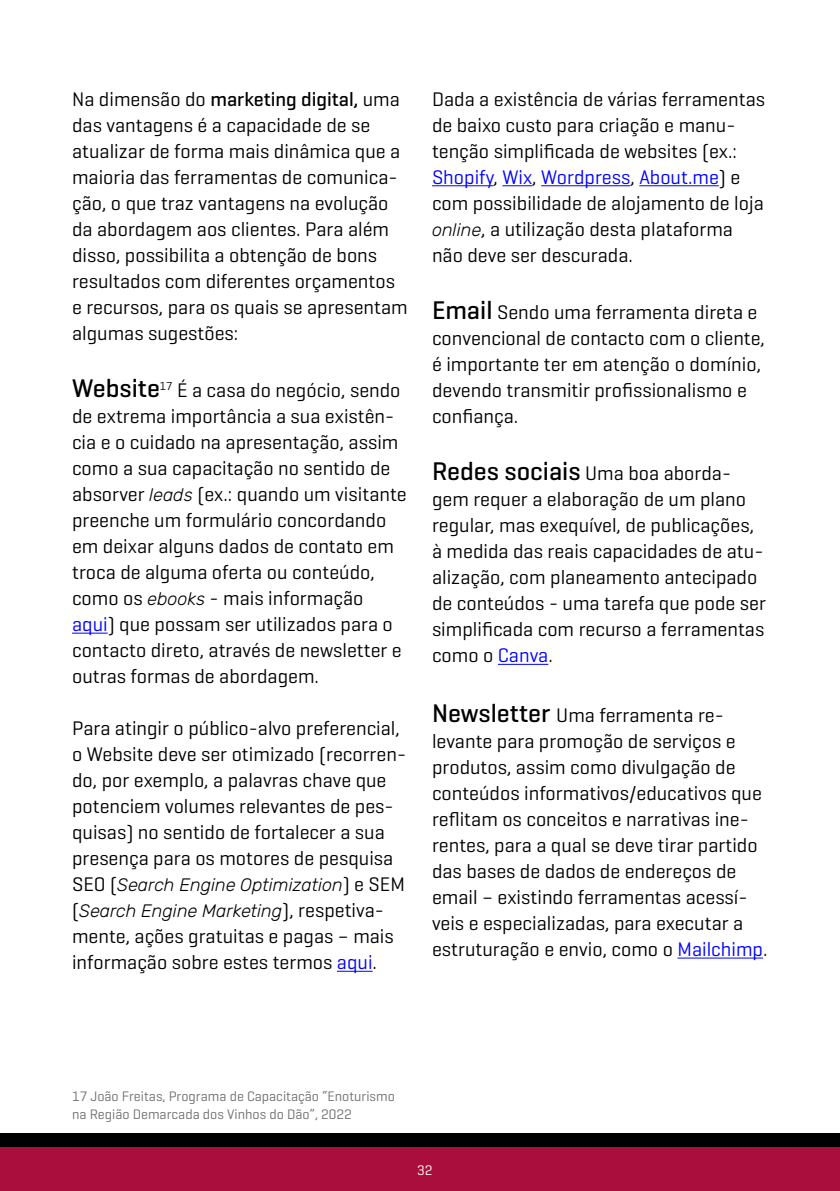
<style>
.page{position:relative;width:840px;height:1191px;background:#fff}
.page>*{position:absolute;margin:0;border:0;box-sizing:border-box;transform-origin:0 0}
.t1{font:500 26px "Geogrotesque";color:#000}
.t2{font:20px/26px "Geogrotesque";color:#000}
.t3{font:italic 300 18px/26px "Rubik";color:#000}
.t4{font:14px/18px "Geogrotesque";color:#706f6f}
.t5{font:14px "Geogrotesque";color:#fff}
.s1{font-weight:500}
.s2{font-family:"Rubik";font-weight:300;font-style:italic;font-size:18px}
.s3{color:#00f}
.s4{font-family:"Geogrotesque";font-weight:400;font-style:normal;font-size:20px}
.s5{font-weight:500;font-size:26px}
</style>
<div class="page">
<div style="left:0;top:1133px;width:839px;height:58px;background:#000"></div>
<div style="left:0;top:1147px;width:839px;height:44px;background:#aa0e3d"></div>
<hr style="left:72px;top:633px;width:36px;height:1px;background:#00f">
<hr style="left:337px;top:971px;width:35px;height:1px;background:#00f">
<hr style="left:432px;top:185px;width:61px;height:1px;background:#00f">
<hr style="left:502px;top:185px;width:30px;height:1px;background:#00f">
<hr style="left:541px;top:185px;width:89px;height:1px;background:#00f">
<hr style="left:639px;top:185px;width:79px;height:1px;background:#00f">
<hr style="left:497px;top:664px;width:51px;height:1px;background:#00f">
<hr style="left:677px;top:957px;width:85px;height:1px;background:#00f">
<p class="t2" style="left:72px;top:85px;width:337px">Na dimensão do <span class="s1">marketing digital,</span> uma das vantagens é a capacidade de se atualizar de forma mais dinâmica que a maioria das ferramentas de comunica&shy;ção, o que traz vantagens na evolução da abordagem aos clientes. Para além disso, possibilita a obtenção de bons resultados com diferentes orçamentos e recursos, para os quais se apresentam algumas sugestões:</p>
<h1 class="t1" style="left:72px;top:372px;width:89px">Website</h1>
<p class="t2" style="left:72px;top:376px;width:336px;text-indent:88px"><sup>17</sup> É a casa do negócio, sendo de extrema importância a sua existên&shy;cia e o cuidado na apresentação, assim como a sua capacitação no sentido de absorver <span class="s2">leads</span> (ex.: quando um visitante preenche um formulário concordando em deixar alguns dados de contato em troca de alguma oferta ou conteúdo, como os <span class="s2">ebooks</span> - mais informação <span class="s3">aqui</span>) que possam ser utilizados para o contacto direto, através de newsletter e outras formas de abordagem.</p>
<p class="t2" style="left:72px;top:714px;width:335px">Para atingir o público-alvo preferencial, o Website deve ser otimizado (recorren&shy;do, por exemplo, a palavras chave que potenciem volumes relevantes de pes&shy;quisas) no sentido de fortalecer a sua presença para os motores de pesquisa</p>
<p class="t3" style="left:72px;top:872px;width:334px"><span class="s4">SEO (</span>Search Engine Optimization<span class="s4">) e SEM (</span>Search Engine Marketing<span class="s4">), respetiva-</span></p>
<p class="t2" style="left:72px;top:922px;width:323px">mente, ações gratuitas e pagas – mais informação sobre estes termos <span class="s3">aqui</span>.</p>
<p class="t2" style="left:432px;top:85px;width:334px">Dada a existência de várias ferramentas de baixo custo para criação e manu&shy;tenção simplificada de websites (ex.:<br><span class="s3">Shopify</span>, <span class="s3">Wix</span>, <span class="s3">Wordpress</span>, <span class="s3">About.me</span>) e com possibilidade de alojamento de loja <span class="s2">online</span>, a utilização desta plataforma não deve ser descurada.</p>
<p class="t2" style="left:432px;top:298px;width:334px"><span class="s5">Email</span> Sendo uma ferramenta direta e convencional de contacto com o cliente, é importante ter em atenção o domínio, devendo transmitir profissionalismo e confiança.</p>
<p class="t2" style="left:432px;top:460px;width:335px"><span class="s5">Redes sociais</span> Uma boa aborda&shy;gem requer a elaboração de um plano regular, mas exequível, de publicações, à medida das reais capacidades de atu&shy;alização, com planeamento antecipado de conteúdos - uma tarefa que pode ser simplificada com recurso a ferramentas como o <span class="s3">Canva</span>.</p>
<p class="t2" style="left:432px;top:701px;width:337px"><span class="s5">Newsletter</span> Uma ferramenta re&shy;levante para promoção de serviços e produtos, assim como divulgação de conteúdos informativos/educativos que reflitam os conceitos e narrativas ine&shy;rentes, para a qual se deve tirar partido das bases de dados de endereços de email – existindo ferramentas acessí&shy;veis e especializadas, para executar a estruturação e envio, como o <span class="s3">Mailchimp</span>.</p>
<p class="t4" style="left:72px;top:1086px;width:324px">17 João Freitas, Programa de Capacitação “Enoturismo na Região Demarcada dos Vinhos do Dão”, 2022</p>
<p class="t5" style="left:417px;top:1161px;width:17px">32</p>
</div>
